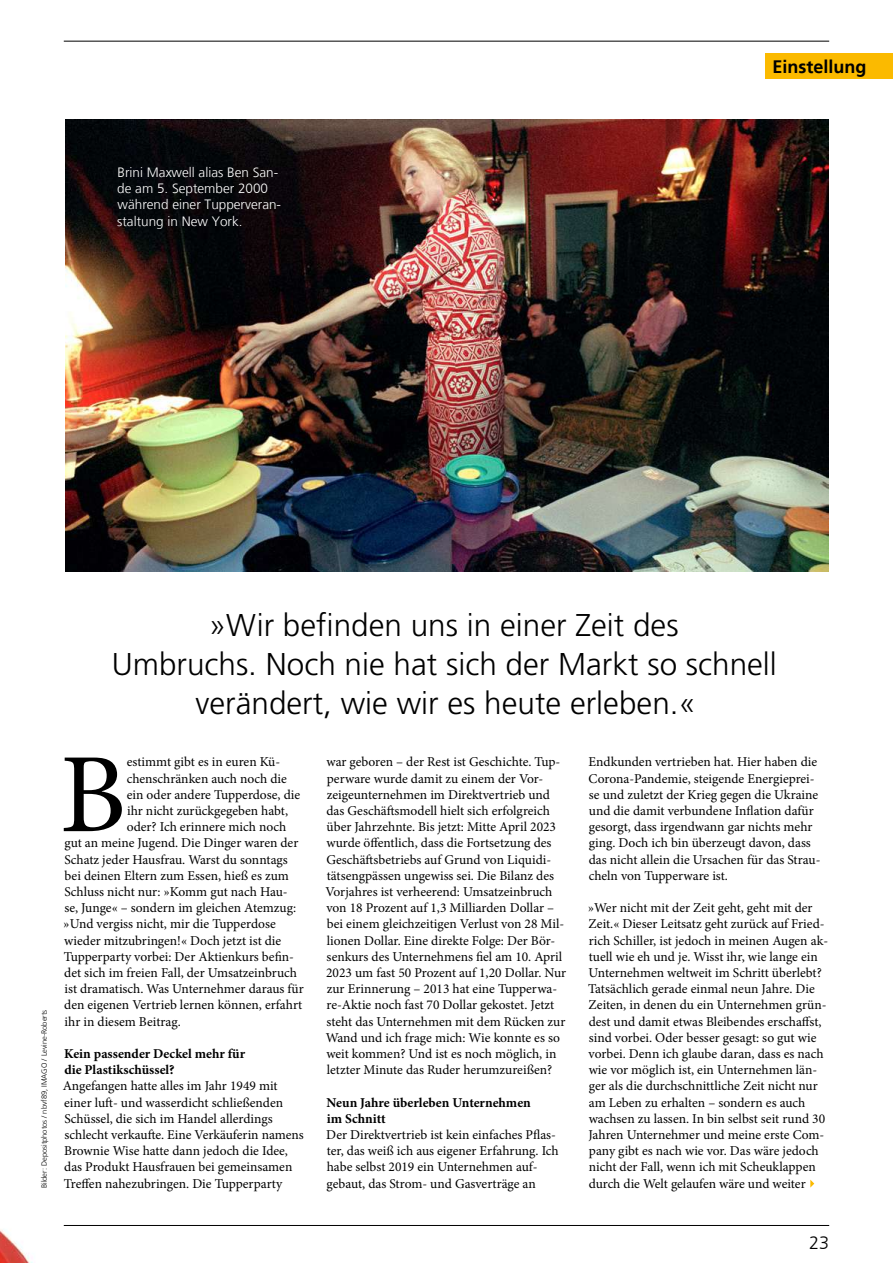
<style>
.page{position:relative;width:893px;height:1263px;background:#fff}
.page>*{position:absolute;margin:0;border:0;box-sizing:border-box;transform-origin:0 0}
.t1{font:113.25px "Minion Pro";color:#000}
.t2{font:300 31.5px/39px "Frutiger LT Pro";color:#000;text-align:center}
.t3{font:700 18px "Frutiger LT";color:#000}
.t4{font:300 18px "Frutiger LT";color:#000}
.t5{font:13.5px/16.2px "Minion Pro";color:#000}
.t6{font:300 13.5px/16.2px "Frutiger LT";color:#fff}
.t7{font:700 13.5px/16.2px "Minion Pro";color:#000}
.t8{font:300 7.5px "Frutiger LT";color:#000}
</style>
<div class="page">
<img style="left:0;top:1225px;width:64px;height:38px">
<hr style="left:64px;top:1225px;width:765px;height:1px;background:#000">
<hr style="left:64px;top:41px;width:765px;height:1px;background:#000">
<div style="left:765px;top:53px;width:128px;height:26px;background:#fbba00"></div>
<img style="left:66px;top:119px;width:762px;height:453px">
<svg style="left:810px;top:1179px;width:4px;height:8px"></svg>
<p class="t6" style="left:117px;top:164px;width:165px">Brini Maxwell alias Ben San&shy;de am 5. September 2000 während einer Tupperveran&shy;staltung in New York.</p>
<h3 class="t3" style="left:772px;top:56px;width:96px">Einstellung</h3>
<h2 class="t2" style="left:112px;top:606px;width:667px">»Wir befinden uns in einer Zeit des<br>Umbruchs. Noch nie hat sich der Markt so schnell verändert, wie wir es heute erleben.«</h2>
<p class="t8" style="left:40px;top:1188px;width:180px;rotate:-90deg">Bilder: Depositphotos / nbvf89, IMAGO / Levine-Roberts</p>
<h1 class="t1" style="left:60px;top:719px;width:68px">B</h1>
<p class="t5" style="left:127px;top:754px;width:155px">estimmt gibt es in euren Kü-</p>
<p class="t5" style="left:127px;top:770px;width:162px">chenschränken auch noch die</p>
<p class="t5" style="left:127px;top:786px;width:175px">ein oder andere Tupperdose, die</p>
<p class="t5" style="left:127px;top:803px;width:163px">ihr nicht zurückgegeben habt,</p>
<p class="t5" style="left:127px;top:819px;width:161px">oder? Ich erinnere mich noch</p>
<p class="t5" style="left:64px;top:835px;width:236px">gut an meine Jugend. Die Dinger waren der</p>
<p class="t5" style="left:64px;top:851px;width:225px">Schatz jeder Hausfrau. Warst du sonntags</p>
<p class="t5" style="left:65px;top:867px;width:226px">bei deinen Eltern zum Essen, hieß es zum</p>
<p class="t5" style="left:64px;top:884px;width:225px">Schluss nicht nur: »Komm gut nach Hau-</p>
<p class="t5" style="left:64px;top:900px;width:233px">se, Junge« – sondern im gleichen Atemzug:</p>
<p class="t5" style="left:64px;top:916px;width:214px">»Und vergiss nicht, mir die Tupperdose</p>
<p class="t5" style="left:64px;top:932px;width:219px">wieder mitzubringen!« Doch jetzt ist die</p>
<p class="t5" style="left:64px;top:948px;width:232px">Tupperparty vorbei: Der Aktienkurs befin-</p>
<p class="t5" style="left:64px;top:965px;width:234px">det sich im freien Fall, der Umsatzeinbruch</p>
<p class="t5" style="left:65px;top:981px;width:241px">ist dramatisch. Was Unternehmer daraus für</p>
<p class="t5" style="left:64px;top:997px;width:240px">den eigenen Vertrieb lernen können, erfahrt</p>
<p class="t5" style="left:65px;top:1013px;width:118px">ihr in diesem Beitrag.</p>
<p class="t7" style="left:64px;top:1045px;width:182px">Kein passender Deckel mehr für die Plastikschüssel?</p>
<p class="t5" style="left:63px;top:1078px;width:243px">Angefangen hatte alles im Jahr 1949 mit einer luft- und wasserdicht schließenden Schüssel, die sich im Handel allerdings schlecht verkaufte. Eine Verkäuferin namens Brownie Wise hatte dann jedoch die Idee, das Produkt Hausfrauen bei gemeinsamen Treffen nahezubringen. Die Tupperparty</p>
<p class="t5" style="left:325px;top:754px;width:242px">war geboren – der Rest ist Geschichte. Tup&shy;perware wurde damit zu einem der Vor&shy;zeigeunternehmen im Direktvertrieb und das Geschäftsmodell hielt sich erfolgreich über Jahrzehnte. Bis jetzt: Mitte April 2023 wurde öffentlich, dass die Fortsetzung des Geschäftsbetriebs auf Grund von Liquidi&shy;tätsengpässen ungewiss sei. Die Bilanz des Vorjahres ist verheerend: Umsatzeinbruch von 18 Prozent auf 1,3 Milliarden Dollar – bei einem gleichzeitigen Verlust von 28 Mil&shy;lionen Dollar. Eine direkte Folge: Der Bör&shy;senkurs des Unternehmens fiel am 10. April 2023 um fast 50 Prozent auf 1,20 Dollar. Nur zur Erinnerung – 2013 hat eine Tupperwa&shy;re-Aktie noch fast 70 Dollar gekostet. Jetzt steht das Unternehmen mit dem Rücken zur Wand und ich frage mich: Wie konnte es so weit kommen? Und ist es noch möglich, in letzter Minute das Ruder herumzureißen?</p>
<p class="t7" style="left:327px;top:1094px;width:206px">Neun Jahre überleben Unternehmen im Schnitt</p>
<p class="t5" style="left:326px;top:1127px;width:234px">Der Direktvertrieb ist kein einfaches Pflas&shy;ter, das weiß ich aus eigener Erfahrung. Ich habe selbst 2019 ein Unternehmen auf&shy;gebaut, das Strom- und Gasverträge an</p>
<p class="t5" style="left:589px;top:754px;width:233px">Endkunden vertrieben hat. Hier haben die Corona-Pandemie, steigende Energieprei&shy;se und zuletzt der Krieg gegen die Ukraine und die damit verbundene Inflation dafür gesorgt, dass irgendwann gar nichts mehr ging. Doch ich bin überzeugt davon, dass das nicht allein die Ursachen für das Strau&shy;cheln von Tupperware ist.</p>
<p class="t5" style="left:588px;top:900px;width:242px">»Wer nicht mit der Zeit geht, geht mit der Zeit.« Dieser Leitsatz geht zurück auf Fried&shy;rich Schiller, ist jedoch in meinen Augen ak&shy;tuell wie eh und je. Wisst ihr, wie lange ein Unternehmen weltweit im Schritt überlebt?<br>Tatsächlich gerade einmal neun Jahre. Die Zeiten, in denen du ein Unternehmen grün&shy;dest und damit etwas Bleibendes erschaffst, sind vorbei. Oder besser gesagt: so gut wie vorbei. Denn ich glaube daran, dass es nach wie vor möglich ist, ein Unternehmen län&shy;ger als die durchschnittliche Zeit nicht nur am Leben zu erhalten – sondern es auch wachsen zu lassen. In bin selbst seit rund 30<br>Jahren Unternehmer und meine erste Com&shy;pany gibt es nach wie vor. Das wäre jedoch nicht der Fall, wenn ich mit Scheuklappen durch die Welt gelaufen wäre und weiter</p>
<h3 class="t4" style="left:809px;top:1233px;width:22px">23</h3>
</div>
